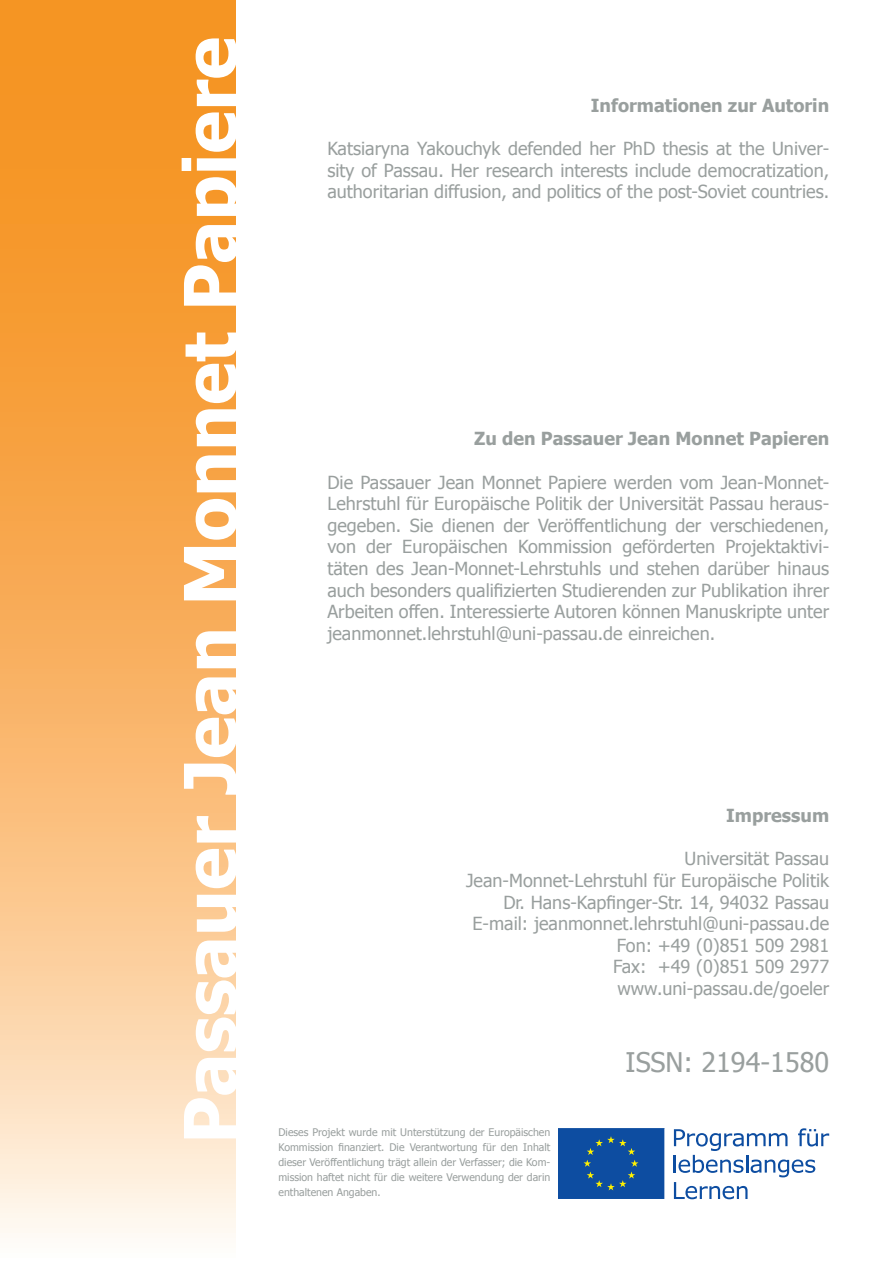
<style>
.page{position:relative;width:893px;height:1263px;background:#fff}
.page>*{position:absolute;margin:0;border:0;box-sizing:border-box;transform-origin:0 0}
.t1{font:700 72px "Tahoma";color:#fff}
.t2{font:27px "Tahoma";color:#999f9e}
.t3{font:18px/21.6px "Tahoma";color:#999f9e;text-align:justify}
.t4{font:700 18px "Tahoma";color:#999f9e}
.t5{font:10.5px/15px "Tahoma";color:#999f9e;text-align:justify}
</style>
<div class="page">
<svg style="left:558px;top:1128px;width:107px;height:71px;background:#15529d"></svg>
<svg style="left:674px;top:1128px;width:155px;height:71px"></svg>
<svg style="left:1px;top:1px;width:234px;height:1232px;background:#f8b568"></svg>
<p class="t1" style="left:160px;top:1144px;width:1108px;rotate:-90deg">Passauer Jean Monnet Papiere</p>
<p class="t4" style="left:591px;top:93px;width:240px">Informationen zur Autorin</p>
<p class="t3" style="left:327px;top:137px;width:503px">Katsiaryna Yakouchyk defended her PhD thesis at the Univer&shy;sity of Passau. Her research interests include democratization, authoritarian diffusion, and politics of the post-Soviet countries.</p>
<p class="t4" style="left:474px;top:426px;width:357px">Zu den Passauer Jean Monnet Papieren</p>
<p class="t3" style="left:327px;top:470px;width:503px">Die Passauer Jean Monnet Papiere werden vom Jean-Monnet-Lehrstuhl für Europäische Politik der Universität Passau heraus&shy;gegeben. Sie dienen der Veröffentlichung der verschiedenen, von der Europäischen Kommission geförderten Projektaktivi&shy;täten des Jean-Monnet-Lehrstuhls und stehen darüber hinaus auch besonders qualifizierten Studierenden zur Publikation ihrer Arbeiten offen. Interessierte Autoren können Manuskripte unter jeanmonnet.lehrstuhl@uni-passau.de einreichen.</p>
<p class="t4" style="left:726px;top:803px;width:104px">Impressum</p>
<p class="t3" style="left:685px;top:847px;width:146px">Universität Passau</p>
<p class="t3" style="left:466px;top:869px;width:365px">Jean-Monnet-Lehrstuhl für Europäische Politik</p>
<p class="t3" style="left:503px;top:890px;width:327px">Dr. Hans-Kapfinger-Str. 14, 94032 Passau</p>
<p class="t3" style="left:472px;top:912px;width:358px">E-mail: jeanmonnet.lehrstuhl@uni-passau.de</p>
<p class="t3" style="left:617px;top:933px;width:214px">Fon: +49 (0)851 509 2981</p>
<p class="t3" style="left:613px;top:955px;width:218px">Fax: +49 (0)851 509 2977</p>
<p class="t3" style="left:618px;top:977px;width:213px">www.uni-passau.de/goeler</p>
<p class="t5" style="left:278px;top:1124px;width:273px">Dieses Projekt wurde mit Unterstützung der Europäischen Kommission finanziert. Die Verantwortung für den Inhalt dieser Veröffentlichung trägt allein der Verfasser; die Kom&shy;mission haftet nicht für die weitere Verwendung der darin enthaltenen Angaben.</p>
<p class="t2" style="left:626px;top:1044px;width:205px">ISSN: 2194-1580</p>
</div>
